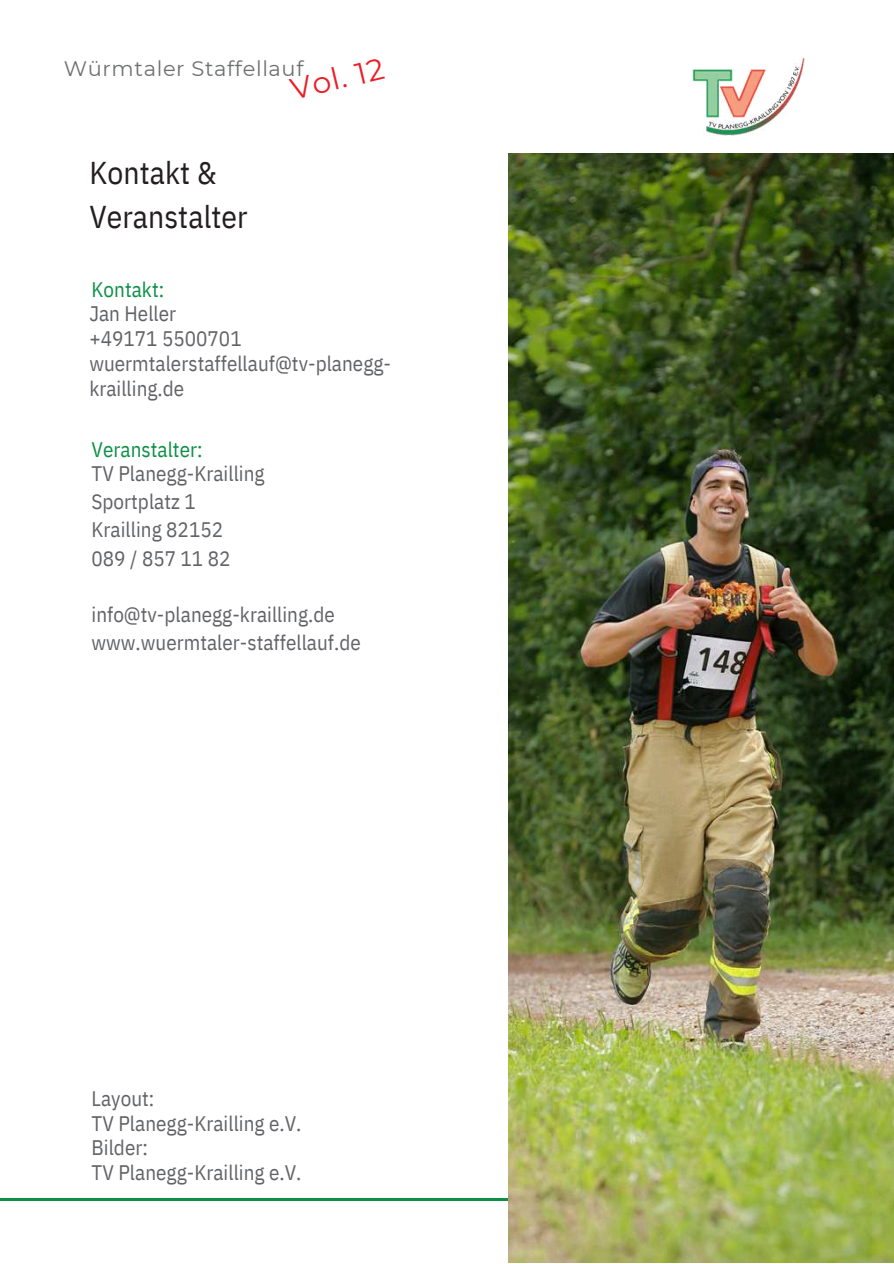
<style>
.page{position:relative;width:894px;height:1264px;background:#fff}
.page>*{position:absolute;margin:0;border:0;box-sizing:border-box;transform-origin:0 0}
.t1{font:31.5px/43.8px "IBM Plex Sans Cond";color:#231f20}
.t2{font:30px "Montserrat";color:#eb1d25}
.t3{font:21px/24.8px "IBM Plex Sans Cond";color:#626366}
.t4{font:21px "IBM Plex Sans Cond";color:#0d9046}
.t5{font:21px "Montserrat";letter-spacing:.03em;color:#6f7071}
</style>
<div class="page">
<hr style="left:0;top:1198px;width:893px;height:2px;background:#0d9046">
<img style="left:692px;top:57px;width:112px;height:78px">
<img style="left:508px;top:153px;width:385px;height:1109px">
<h2 class="t2" style="left:286px;top:69px;width:97px;rotate:-13deg">Vol. 12</h2>
<p class="t5" style="left:64px;top:54px;width:241px">Würmtaler Staffellauf</p>
<h1 class="t1" style="left:89px;top:148px;width:160px">Kontakt &amp;<br>Veranstalter</h1>
<p class="t4" style="left:91px;top:273px;width:74px">Kontakt:</p>
<p class="t3" style="left:89px;top:300px;width:303px">Jan Heller<br>+49171 5500701 wuermtalerstaffellauf@tv-planegg&shy;krailling.de</p>
<p class="t4" style="left:91px;top:433px;width:112px">Veranstalter:</p>
<p class="t3" style="left:91px;top:458px;width:174px;line-height:28.2px">TV Planegg-Krailling<br>Sportplatz 1<br>Krailling 82152<br>089 / 857 11 82</p>
<p class="t3" style="left:91px;top:598px;width:271px;line-height:28.2px">info@tv-planegg-krailling.de www.wuermtaler-staffellauf.de</p>
<p class="t3" style="left:91px;top:1084px;width:211px">Layout:<br>TV Planegg-Krailling e.V.<br>Bilder:<br>TV Planegg-Krailling e.V.</p>
</div>
